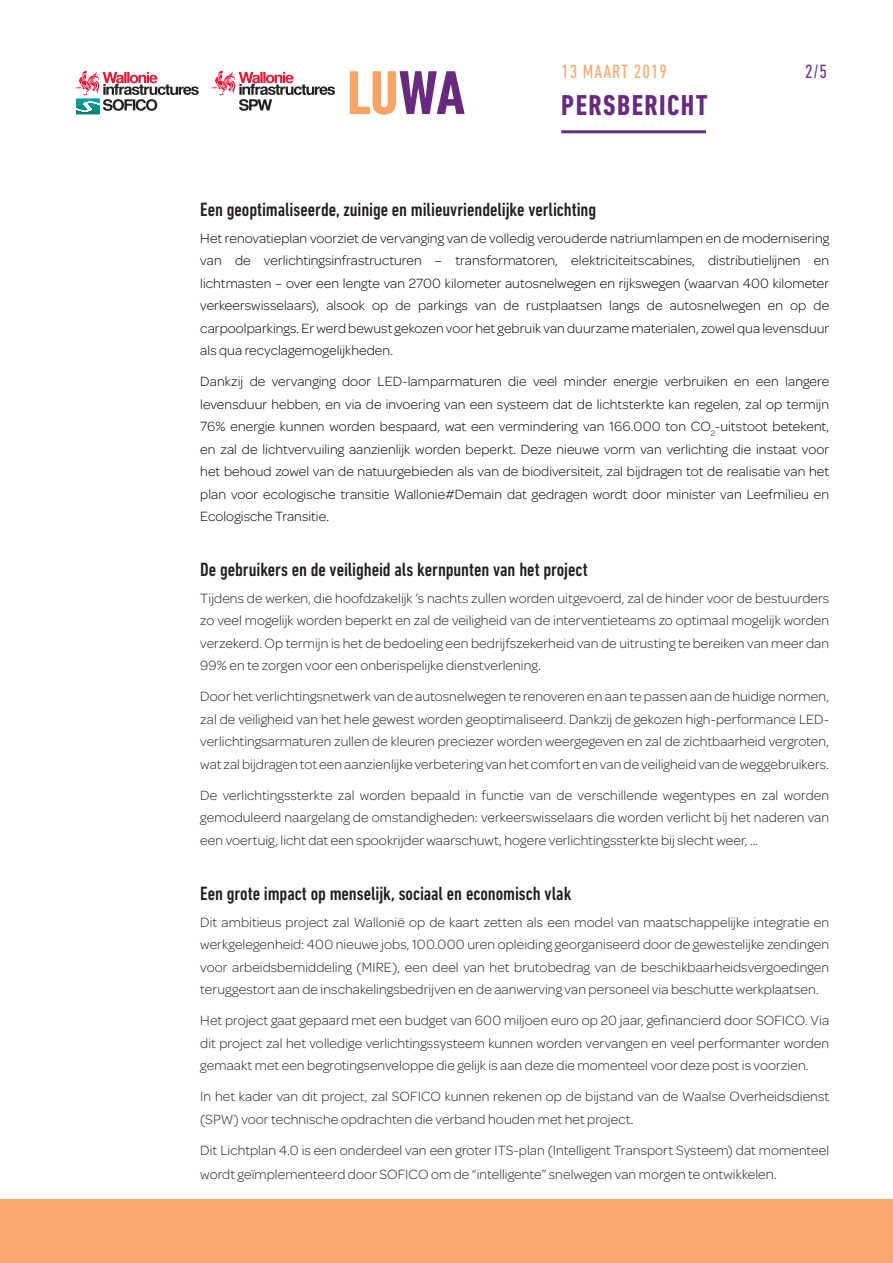
<style>
.page{position:relative;width:893px;height:1263px;background:#fff}
.page>*{position:absolute;margin:0;border:0;box-sizing:border-box;transform-origin:0 0}
.t1{font:700 condensed 29.25px "DIN Next LT Pro";letter-spacing:.05em;color:#682a7e}
.t2{font:500 condensed 19.5px "DIN Next LT Pro";letter-spacing:-.005em;color:#231f20}
.t3{font:condensed 19.5px "DIN Next LT Pro";letter-spacing:.05em;color:#f9a86f}
.t4{font:condensed 19.5px "DIN Next LT Pro";color:#633881}
.t5{font:300 14.25px/22.5px "Omnes";letter-spacing:.005em;color:#231f20;text-align:justify}
.t6{font:300 14.25px/22.5px "Omnes";letter-spacing:.005em;color:#000;text-align:justify}
.s1{font-size:15px}
</style>
<div class="page">
<div style="left:0;top:1199px;width:893px;height:64px;background:#f9a86f"></div>
<svg style="left:76px;top:71px;width:123px;height:44px"></svg>
<hr style="left:561px;top:130px;width:145px;height:3px;background:#682a7e">
<svg style="left:350px;top:71px;width:115px;height:44px"></svg>
<svg style="left:212px;top:71px;width:123px;height:40px"></svg>
<h2 class="t3" style="left:561px;top:60px;width:107px">13 MAART 2019</h2>
<h2 class="t4" style="left:805px;top:60px;width:23px">2/5</h2>
<h1 class="t1" style="left:561px;top:89px;width:148px">PERSBERICHT</h1>
<h2 class="t2" style="left:200px;top:198px;width:397px">Een geoptimaliseerde, zuinige en milieuvriendelijke verlichting</h2>
<p class="t6" style="left:200px;top:227px;width:630px">Het renovatieplan voorziet de vervanging van de volledig verouderde natriumlampen en de modernisering van de verlichtingsinfrastructuren – transformatoren, elektriciteitscabines, distributielijnen en lichtmasten – over een lengte van 2700 kilometer autosnelwegen en rijkswegen (waarvan 400 kilometer verkeerswisselaars), alsook op de parkings van de rustplaatsen langs de autosnelwegen en op de carpoolparkings. Er werd bewust gekozen voor het gebruik van duurzame materialen, zowel qua levensduur als qua recyclagemogelijkheden.</p>
<p class="t6" style="left:200px;top:370px;width:630px">Dankzij de vervanging door LED-lamparmaturen die veel minder energie verbruiken en een langere levensduur hebben, en via de invoering van een systeem dat de lichtsterkte kan regelen, zal op termijn 76% energie kunnen worden bespaard, wat een vermindering van 166.000 ton CO<sub>2</sub>-uitstoot betekent, en zal de lichtvervuiling aanzienlijk worden beperkt. Deze nieuwe vorm van verlichting die instaat voor het behoud zowel van de natuurgebieden als van de biodiversiteit, zal bijdragen tot de realisatie van het plan voor ecologische transitie Wallonie#Demain dat gedragen wordt door minister van Leefmilieu en Ecologische Transitie.</p>
<h2 class="t2" style="left:200px;top:558px;width:389px">De gebruikers en de veiligheid als kernpunten van het project</h2>
<p class="t5" style="left:200px;top:587px;width:630px">Tijdens de werken, die hoofdzakelijk ’s nachts zullen worden uitgevoerd, zal de hinder voor de bestuurders zo veel mogelijk worden beperkt en zal de veiligheid van de interventieteams zo optimaal mogelijk worden verzekerd. Op termijn is het de bedoeling een bedrijfszekerheid van de uitrusting te bereiken van meer dan 99% en te zorgen voor een onberispelijke dienstverlening.</p>
<p class="t5" style="left:200px;top:685px;width:630px">Door het verlichtingsnetwerk van de autosnelwegen te renoveren en aan te passen aan de huidige normen, zal de veiligheid van het hele gewest worden geoptimaliseerd. Dankzij de gekozen high-performance LED&shy;verlichtingsarmaturen zullen de kleuren preciezer worden weergegeven en zal de zichtbaarheid vergroten, wat zal bijdragen tot een aanzienlijke verbetering van het comfort en van de veiligheid van de weggebruikers.</p>
<p class="t5" style="left:200px;top:784px;width:630px">De verlichtingssterkte zal worden bepaald in functie van de verschillende wegentypes en zal worden gemoduleerd naargelang de omstandigheden: verkeerswisselaars die worden verlicht bij het naderen van een voertuig, licht dat een spookrijder waarschuwt, hogere verlichtingssterkte bij slecht weer, …</p>
<h2 class="t2" style="left:200px;top:882px;width:373px">Een grote impact op menselijk, sociaal en economisch vlak</h2>
<p class="t5" style="left:200px;top:911px;width:630px">Dit ambitieus project zal Wallonië op de kaart zetten als een model van maatschappelijke integratie en werkgelegenheid: 400 nieuwe jobs, 100.000 uren opleiding georganiseerd door de gewestelijke zendingen voor arbeidsbemiddeling (MIRE), een deel van het brutobedrag van de beschikbaarheidsvergoedingen teruggestort aan de inschakelingsbedrijven en de aanwerving van personeel via beschutte werkplaatsen.</p>
<p class="t5" style="left:200px;top:1009px;width:630px">Het project gaat gepaard met een budget van 600 miljoen euro op 20 jaar, gefinancierd door SOFICO. Via dit project zal het volledige verlichtingssysteem kunnen worden vervangen en veel performanter worden gemaakt met een begrotingsenveloppe die gelijk is aan deze die momenteel voor deze post is voorzien.</p>
<p class="t5" style="left:200px;top:1085px;width:630px">In het kader van dit project, zal SOFICO kunnen rekenen op de bijstand van de Waalse Overheidsdienst (SPW) voor technische opdrachten die verband houden met het project.</p>
<p class="t5" style="left:200px;top:1138px;width:630px;line-height:24px">Dit Lichtplan 4.0 is een onderdeel van een groter ITS-plan (Intelligent Transport Systeem) dat momenteel wordt geïmplementeerd door SOFICO om de “intelligente” snelwegen van morgen te ontwikkele<span class="s1">n.</span></p>
</div>
